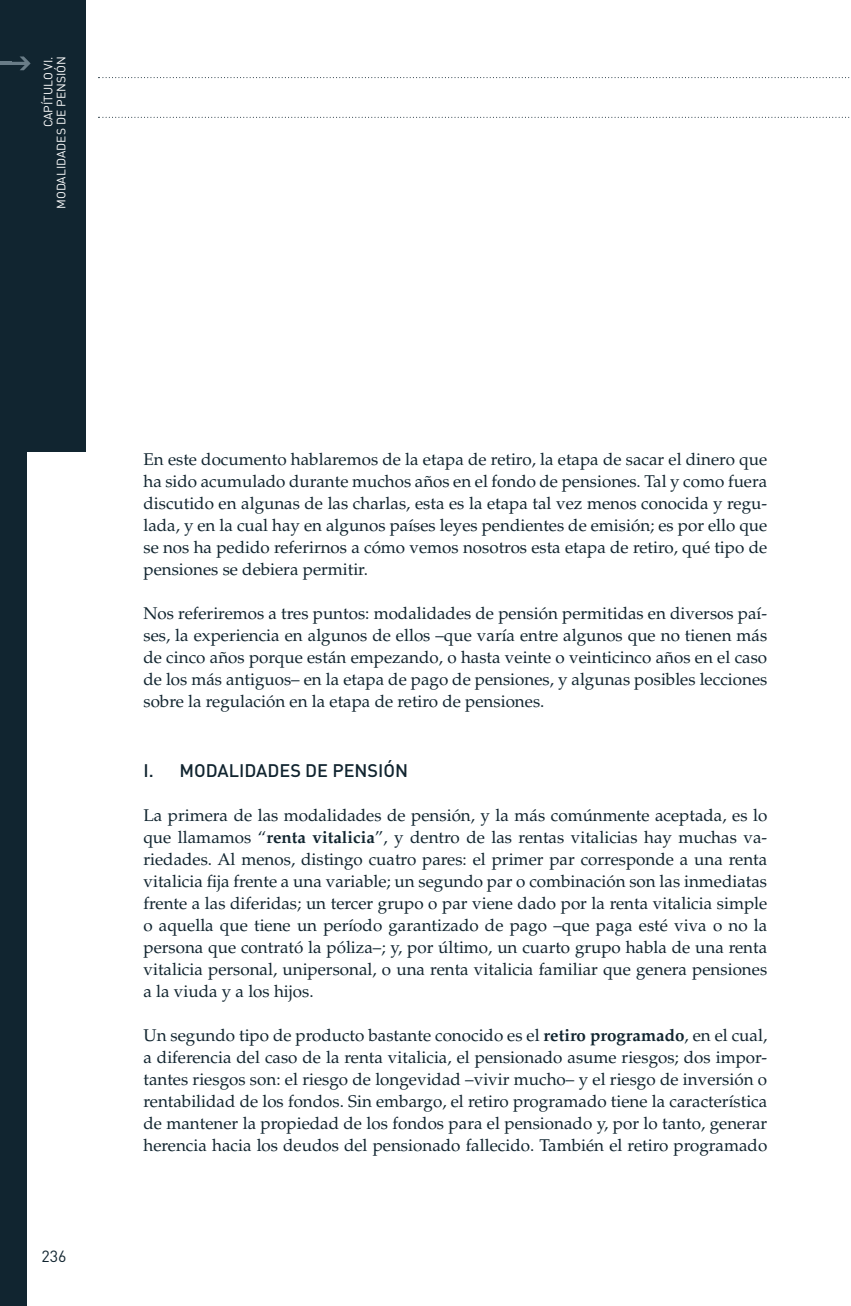
<style>
.page{position:relative;width:851px;height:1306px;background:#fff}
.page>*{position:absolute;margin:0;border:0;box-sizing:border-box;transform-origin:0 0}
.Subtitulo_1{font:500 18px "DIN";color:#112530}
.Cuerpo_de_texto{font:17px/22px "Palatino";color:#112530;text-align:justify}
.t1{font:16px "DIN";color:#112530}
.t2{font:12px "DIN";color:#fff}
.s1{font-weight:700}
</style>
<div class="page">
<div style="left:0;top:0;width:86px;height:451px;background:#112530"></div>
<div style="left:0;top:359px;width:27px;height:946px;background:#112530"></div>
<svg style="left:0;top:56px;width:31px;height:14px"></svg>
<svg style="left:98px;top:117px;width:752px;height:1px"></svg>
<svg style="left:98px;top:77px;width:752px;height:1px"></svg>
<p class="t2" style="left:41px;top:127px;width:72px;rotate:-90deg">Capítulo Vi.</p>
<p class="t2" style="left:54px;top:209px;width:154px;rotate:-90deg">MODALIDADES DE PENSIÓN</p>
<p class="t1" style="left:41px;top:1246px;width:27px">236</p>
<p class="Cuerpo_de_texto" style="left:143px;top:448px;width:625px">En este documento hablaremos de la etapa de retiro, la etapa de sacar el dinero que ha sido acumulado durante muchos años en el fondo de pensiones. Tal y como fuera discutido en algunas de las charlas, esta es la etapa tal vez menos conocida y regu&shy;lada, y en la cual hay en algunos países leyes pendientes de emisión; es por ello que se nos ha pedido referirnos a cómo vemos nosotros esta etapa de retiro, qué tipo de pensiones se debiera permitir.</p>
<p class="Cuerpo_de_texto" style="left:143px;top:602px;width:625px">Nos referiremos a tres puntos: modalidades de pensión permitidas en diversos paí&shy;ses, la experiencia en algunos de ellos –que varía entre algunos que no tienen más de cinco años porque están empezando, o hasta veinte o veinticinco años en el caso de los más antiguos– en la etapa de pago de pensiones, y algunas posibles lecciones sobre la regulación en la etapa de retiro de pensiones.</p>
<p class="Subtitulo_1" style="left:143px;top:758px;width:63px">I. MODALIDADES</p>
<p class="Subtitulo_1" style="left:305px;top:758px;width:39px">DE PENSIÓN</p>
<p class="Cuerpo_de_texto" style="left:143px;top:804px;width:625px">La primera de las modalidades de pensión, y la más comúnmente aceptada, es lo que llamamos “<span class="s1">renta vitalicia</span>”, y dentro de las rentas vitalicias hay muchas va&shy;riedades. Al menos, distingo cuatro pares: el primer par corresponde a una renta vitalicia fija frente a una variable; un segundo par o combinación son las inmediatas frente a las diferidas; un tercer grupo o par viene dado por la renta vitalicia simple o aquella que tiene un período garantizado de pago –que paga esté viva o no la persona que contrató la póliza–; y, por último, un cuarto grupo habla de una renta vitalicia personal, unipersonal, o una renta vitalicia familiar que genera pensiones a la viuda y a los hijos.</p>
<p class="Cuerpo_de_texto" style="left:143px;top:1024px;width:625px">Un segundo tipo de producto bastante conocido es el <span class="s1">retiro programado</span>, en el cual, a diferencia del caso de la renta vitalicia, el pensionado asume riesgos; dos impor&shy;tantes riesgos son: el riesgo de longevidad –vivir mucho– y el riesgo de inversión o rentabilidad de los fondos. Sin embargo, el retiro programado tiene la característica de mantener la propiedad de los fondos para el pensionado y, por lo tanto, generar herencia hacia los deudos del pensionado fallecido. También el retiro programado</p>
</div>
